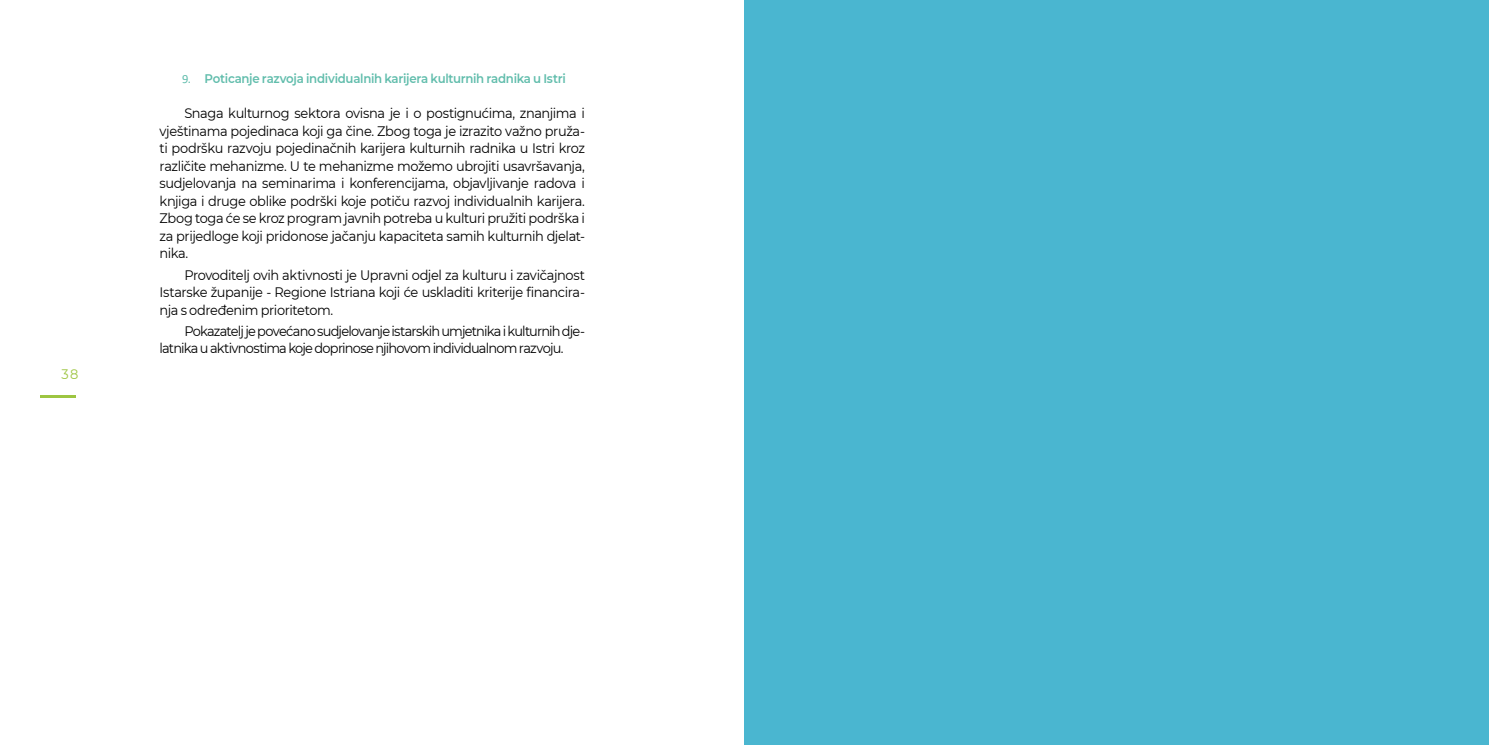
<style>
.page{position:relative;width:1489px;height:745px;background:#fff}
.page>*{position:absolute;margin:0;border:0;box-sizing:border-box;transform-origin:0 0}
.t1{font:13.75px/17.5px "Montserrat";letter-spacing:-.05em;color:#000;text-align:justify;scale:.94 1}
.t2{font:13.75px "Montserrat";color:#9dc541;scale:.94 1}
.t3{font:600 12.5px "Montserrat";letter-spacing:-.025em;color:#61bdac;scale:.94 1}
.s1{font-family:"Calibri";font-weight:400}
</style>
<div class="page">
<hr style="left:41px;top:395px;width:35px;height:3px;background:#9dc541">
<div style="left:744px;top:0;width:744px;height:744px;background:#4ab6d0"></div>
<p class="t2" style="left:62px;top:364px;width:20px">38</p>
<p class="t3" style="left:182px;top:70px;width:409px"><span class="s1">9.</span> Poticanje razvoja individualnih karijera kulturnih radnika u Istri</p>
<p class="t1" style="left:159px;top:104px;width:454px;text-indent:25px">Snaga kulturnog sektora ovisna je i o postignućima, znanjima i vještinama pojedinaca koji ga čine. Zbog toga je izrazito važno pruža&shy;ti podršku razvoju pojedinačnih karijera kulturnih radnika u Istri kroz različite mehanizme. U te mehanizme možemo ubrojiti usavršavanja, sudjelovanja na seminarima i konferencijama, objavljivanje radova i knjiga i druge oblike podrški koje potiču razvoj individualnih karijera.<br>Zbog toga će se kroz program javnih potreba u kulturi pružiti podrška i za prijedloge koji pridonose jačanju kapaciteta samih kulturnih djelat&shy;nika.</p>
<p class="t1" style="left:159px;top:265px;width:454px;text-indent:25px">Provoditelj ovih aktivnosti je Upravni odjel za kulturu i zavičajnost Istarske županije - Regione Istriana koji će uskladiti kriterije financira&shy;nja s određenim prioritetom.</p>
<p class="t1" style="left:159px;top:321px;width:454px;text-indent:25px">Pokazatelj je povećano sudjelovanje istarskih umjetnika i kulturnih dje&shy;latnika u aktivnostima koje doprinose njihovom individualnom razvoju.</p>
</div>
